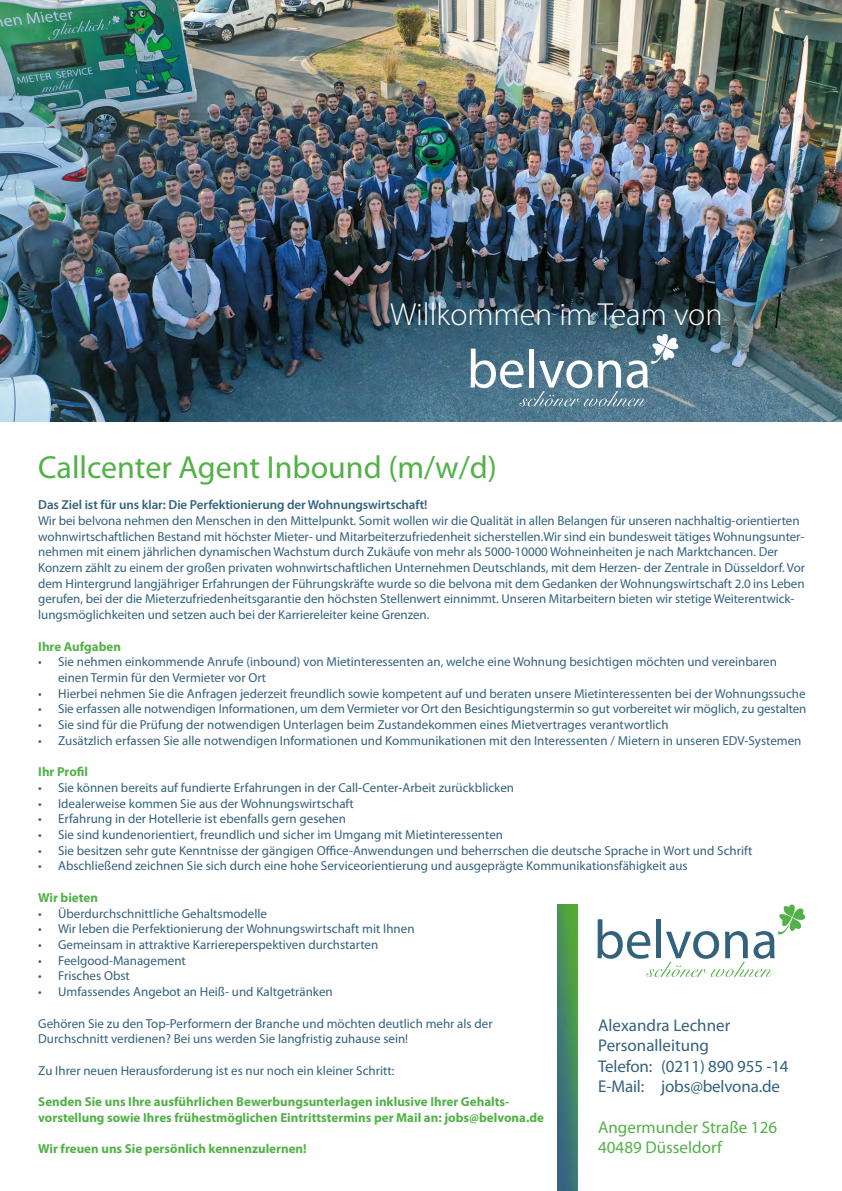
<style>
.page{position:relative;width:842px;height:1191px;background:#fff}
.page>*{position:absolute;margin:0;border:0;box-sizing:border-box;transform-origin:0 0}
.t1{font:32px "Myriad Pro";color:#52b147}
.t2{font:300 32px "Myriad Pro";color:#fff}
.t3{font:17px/20.4px "Myriad Pro";letter-spacing:-.01em;color:#33627d}
.t4{font:17px/20.4px "Myriad Pro";color:#52b147}
.t5{font:13px/15.7px "Myriad Pro";color:#33627d}
.t6{font:700 13px/15.7px "Myriad Pro";color:#52b147}
.t7{font:600 13px "Myriad Pro";letter-spacing:-.005em;color:#33627d}
</style>
<div class="page">
<img style="left:0;top:0;width:842px;height:421px">
<svg style="left:471px;top:334px;width:207px;height:72px;background:#698a9c"></svg>
<img style="left:558px;top:904px;width:20px;height:287px">
<svg style="left:597px;top:904px;width:208px;height:73px"></svg>
<h1 class="t2" style="left:390px;top:295px;width:334px">Willkommen im Team von</h1>
<h1 class="t1" style="left:38px;top:447px;width:460px">Callcenter Agent Inbound (m/w/d)</h1>
<p class="t7" style="left:38px;top:496px;width:391px">Das Ziel ist für uns klar: Die Perfektionierung der Wohnungswirtschaft!</p>
<p class="t5" style="left:38px;top:512px;width:768px">Wir bei belvona nehmen den Menschen in den Mittelpunkt. Somit wollen wir die Qualität in allen Belangen für unseren nachhaltig-orientierten wohnwirtschaftlichen Bestand mit höchster Mieter- und Mitarbeiterzufriedenheit sicherstellen.Wir sind ein bundesweit tätiges Wohnungsunter&shy;nehmen mit einem jährlichen dynamischen Wachstum durch Zukäufe von mehr als 5000-10000 Wohneinheiten je nach Marktchancen. Der Konzern zählt zu einem der großen privaten wohnwirtschaftlichen Unternehmen Deutschlands, mit dem Herzen- der Zentrale in Düsseldorf. Vor dem Hintergrund langjähriger Erfahrungen der Führungskräfte wurde so die belvona mit dem Gedanken der Wohnungswirtschaft 2.0 ins Leben gerufen, bei der die Mieterzufriedenheitsgarantie den höchsten Stellenwert einnimmt. Unseren Mitarbeitern bieten wir stetige Weiterentwick&shy;lungsmöglichkeiten und setzen auch bei der Karriereleiter keine Grenzen.</p>
<p class="t6" style="left:38px;top:638px;width:84px">Ihre Aufgaben</p>
<p class="t5" style="left:58px;top:654px;width:720px;text-indent:-20px">• Sie nehmen einkommende Anrufe (inbound) von Mietinteressenten an, welche eine Wohnung besichtigen möchten und vereinbaren einen Termin für den Vermieter vor Ort</p>
<p class="t5" style="left:38px;top:685px;width:769px">• Hierbei nehmen Sie die Anfragen jederzeit freundlich sowie kompetent auf und beraten unsere Mietinteressenten bei der Wohnungssuche</p>
<p class="t5" style="left:38px;top:701px;width:770px">• Sie erfassen alle notwendigen Informationen, um dem Vermieter vor Ort den Besichtigungstermin so gut vorbereitet wir möglich, zu gestalten</p>
<p class="t5" style="left:38px;top:716px;width:632px">• Sie sind für die Prüfung der notwendigen Unterlagen beim Zustandekommen eines Mietvertrages verantwortlich</p>
<p class="t5" style="left:38px;top:732px;width:765px">• Zusätzlich erfassen Sie alle notwendigen Informationen und Kommunikationen mit den Interessenten / Mietern in unseren EDV-Systemen</p>
<p class="t6" style="left:38px;top:763px;width:51px">Ihr Profil</p>
<p class="t5" style="left:38px;top:779px;width:477px">• Sie können bereits auf fundierte Erfahrungen in der Call-Center-Arbeit zurückblicken</p>
<p class="t5" style="left:38px;top:795px;width:317px">• Idealerweise kommen Sie aus der Wohnungswirtschaft</p>
<p class="t5" style="left:38px;top:811px;width:309px">• Erfahrung in der Hotellerie ist ebenfalls gern gesehen</p>
<p class="t5" style="left:38px;top:826px;width:466px">• Sie sind kundenorientiert, freundlich und sicher im Umgang mit Mietinteressenten</p>
<p class="t5" style="left:38px;top:842px;width:716px">• Sie besitzen sehr gute Kenntnisse der gängigen Office-Anwendungen und beherrschen die deutsche Sprache in Wort und Schrift</p>
<p class="t5" style="left:38px;top:858px;width:651px">• Abschließend zeichnen Sie sich durch eine hohe Serviceorientierung und ausgeprägte Kommunikationsfähigkeit aus</p>
<p class="t6" style="left:38px;top:889px;width:61px">Wir bieten</p>
<p class="t5" style="left:38px;top:905px;width:230px">• Überdurchschnittliche Gehaltsmodelle</p>
<p class="t5" style="left:38px;top:920px;width:378px">• Wir leben die Perfektionierung der Wohnungswirtschaft mit Ihnen</p>
<p class="t5" style="left:38px;top:936px;width:342px">• Gemeinsam in attraktive Karriereperspektiven durchstarten</p>
<p class="t5" style="left:38px;top:952px;width:149px">• Feelgood-Management</p>
<p class="t5" style="left:38px;top:968px;width:93px">• Frisches Obst</p>
<p class="t5" style="left:38px;top:983px;width:296px">• Umfassendes Angebot an Heiß- und Kaltgetränken</p>
<p class="t5" style="left:38px;top:1015px;width:456px">Gehören Sie zu den Top-Performern der Branche und möchten deutlich mehr als der<br>Durchschnitt verdienen? Bei uns werden Sie langfristig zuhause sein!</p>
<p class="t5" style="left:38px;top:1062px;width:358px">Zu Ihrer neuen Herausforderung ist es nur noch ein kleiner Schritt:</p>
<p class="t6" style="left:38px;top:1093px;width:507px">Senden Sie uns Ihre ausführlichen Bewerbungsunterlagen inklusive Ihrer Gehalts&shy;vorstellung sowie Ihres frühestmöglichen Eintrittstermins per Mail an: jobs@belvona.de</p>
<p class="t6" style="left:38px;top:1140px;width:270px">Wir freuen uns Sie persönlich kennenzulernen!</p>
<h2 class="t3" style="left:598px;top:1014px;width:192px">Alexandra Lechner<br>Personalleitung<br>Telefon: (0211) 890 955 -14<br>E-Mail: jobs@belvona.de</h2>
<h2 class="t4" style="left:598px;top:1116px;width:180px">Angermunder Straße 126<br>40489 Düsseldorf</h2>
</div>
